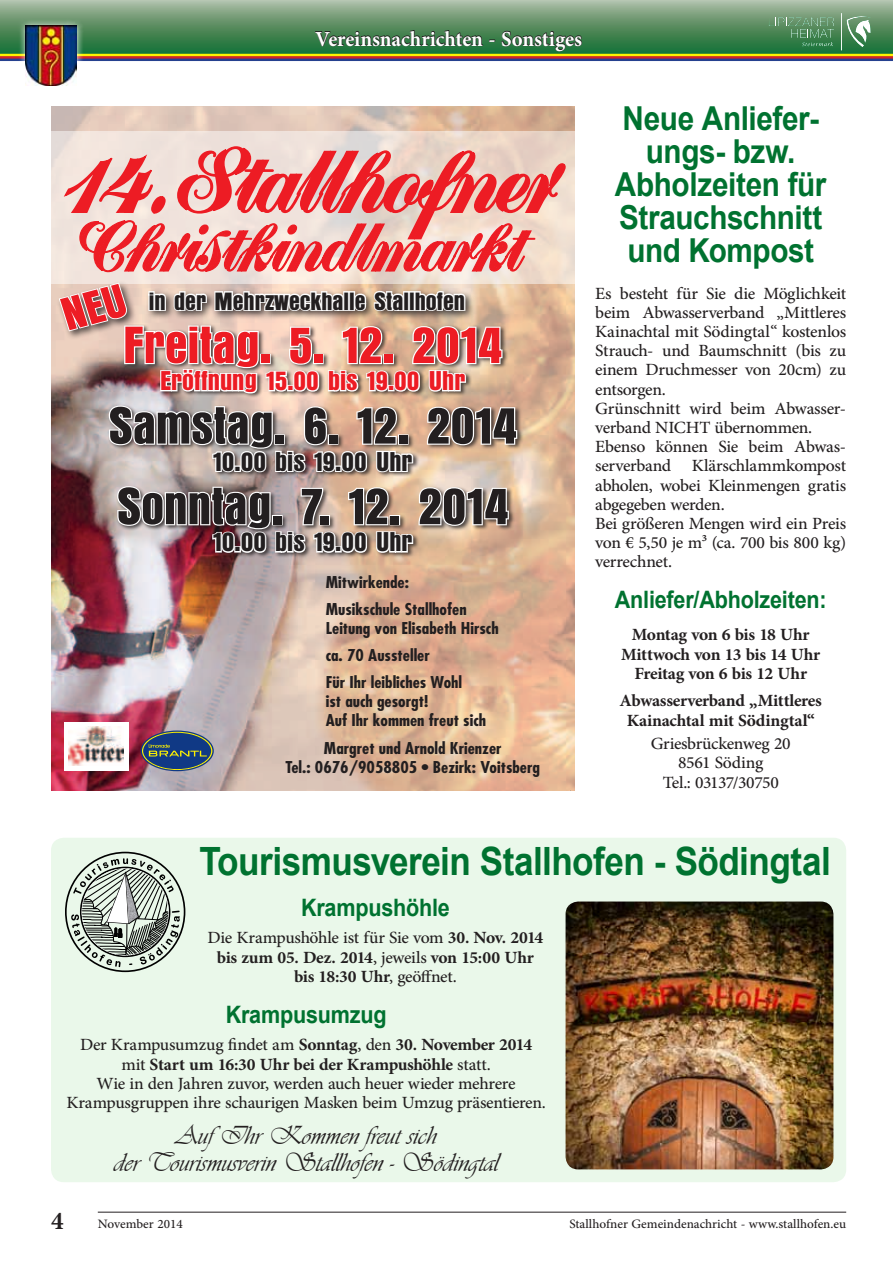
<style>
.page{position:relative;width:893px;height:1263px;background:#fff}
.page>*{position:absolute;margin:0;border:0;box-sizing:border-box;transform-origin:0 0}
.t1{font:98.7px "Greyton Script Plain";letter-spacing:-.005em;color:#ed1c24;scale:1.09 1}
.t2{font:54.45px "Anzeigen Gro T";color:#231f20;scale:1.09 1}
.t3{font:54.45px "Anzeigen Gro T";color:#ed1c24;scale:1.09 1}
.t4{font:700 39px "Arial";letter-spacing:-.015em;color:#007230;scale:.9 1}
.t5{font:700 33px/33px "Arial";letter-spacing:-.015em;color:#007230;text-align:center;scale:.9 1}
.t6{font:700 30px "Adobe Arabic";letter-spacing:-.005em;color:#fff;scale:.95 1}
.t7{font:28.35px "Anzeigen Gro T";color:#231f20;scale:1.09 1}
.t8{font:28.35px "Anzeigen Gro T";color:#ed1c24;scale:1.09 1}
.t9{font:27px/27px "Vivaldii";color:#231f20;text-align:center}
.t10{font:26.1px "Anzeigen Gro D";color:#231f20;scale:1.09 1}
.t11{font:24px/19.2px "Adobe Arabic";letter-spacing:-.015em;color:#231f20;text-align:center}
.t12{font:700 24px/19.2px "Adobe Arabic";letter-spacing:-.01em;color:#231f20;text-align:center}
.t13{font:700 24px "Arial";letter-spacing:-.01em;color:#007230;scale:.9 1}
.t14{font:18px "Adobe Arabic";color:#231f20}
.t15{font:700 condensed 15.9px/27.3px "Futura";color:#231f20;scale:1.09 1}
.s1{font-weight:400}
.s2{font-weight:700}
.s3{font-weight:700;font-size:36px}
</style>
<div class="page">
<svg style="left:0;top:0;width:893px;height:54px;background:#65966d"></svg>
<svg style="left:761px;top:9px;width:119px;height:45px;background:#518d5d"></svg>
<hr style="left:841px;top:13px;width:1px;height:37px;background:#fff">
<svg style="left:846px;top:16px;width:30px;height:31px"></svg>
<svg style="left:769px;top:17px;width:65px;height:29px;background:#569063"></svg>
<hr style="left:0;top:58px;width:893px;height:3px;background:#25408f">
<hr style="left:0;top:54px;width:893px;height:3px;background:#fff200">
<hr style="left:0;top:56px;width:893px;height:3px;background:#d2232a">
<svg style="left:315px;top:30px;width:168px;height:17px;background:#33603d"></svg>
<svg style="left:489px;top:40px;width:6px;height:2px"></svg>
<svg style="left:501px;top:31px;width:81px;height:21px;background:#2c613b"></svg>
<svg style="left:18px;top:18px;width:66px;height:68px"></svg>
<img style="left:26px;top:26px;width:51px;height:60px">
<hr style="left:98px;top:1212px;width:748px;height:1px;background:#231f20">
<img style="left:51px;top:106px;width:523px;height:685px">
<svg style="left:51px;top:132px;width:523px;height:152px;background:#ecded5"></svg>
<div style="left:64px;top:722px;width:64px;height:48px;background:#fff"></div>
<img style="left:69px;top:727px;width:54px;height:38px">
<svg style="left:141px;top:730px;width:73px;height:41px;background:#4e5d78"></svg>
<div style="left:56px;top:281px;width:81px;height:59px;background:#e8cebe"></div>
<svg style="left:51px;top:106px;width:4px;height:3px"></svg>
<div style="left:51px;top:838px;width:795px;height:344px;background:#eaf8ea;border-radius:13px"></div>
<svg style="left:65px;top:852px;width:120px;height:120px"></svg>
<img style="left:566px;top:901px;width:267px;height:268px">
<img style="left:58px;top:143px;width:509px;height:411px">
<p class="t6" style="left:315px;top:18px;width:282px">Vereinsnachrichten - Sonstiges</p>
<h1 class="t1" style="left:64px;top:120px;width:453px">14.Stallhofner</h1>
<p class="t10" style="left:149px;top:287px;width:292px">in der Mehrzweckhalle Stallhofen</p>
<h2 class="t3" style="left:123px;top:316px;width:349px">Freitag. 5. 12. 2014</h2>
<p class="t8" style="left:160px;top:366px;width:281px">Eröffnung 15.00 bis 19.00 Uhr</p>
<h2 class="t2" style="left:108px;top:397px;width:376px">Samstag. 6. 12. 2014</h2>
<p class="t7" style="left:213px;top:446px;width:184px">10.00 bis 19.00 Uhr</p>
<h2 class="t2" style="left:117px;top:477px;width:361px">Sonntag. 7. 12. 2014</h2>
<p class="t7" style="left:213px;top:527px;width:184px">10.00 bis 19.00 Uhr</p>
<p class="t15" style="left:326px;top:568px;width:131px">Mitwirkende:<br>Musikschule Stallhofen</p>
<p class="t15" style="left:326px;top:614px;width:160px">Leitung von Elisabeth Hirsch ca. 70 Aussteller<br>Für Ihr leibliches Wohl</p>
<p class="t15" style="left:326px;top:692px;width:149px;line-height:19px">ist auch gesorgt!<br>Auf Ihr kommen freut sich</p>
<p class="t15" style="left:286px;top:739px;width:235px;line-height:19px;text-align:center">Margret und Arnold Krienzer<br>Tel.: 0676/9058805 • Bezirk: Voitsberg</p>
<h3 class="t5" style="left:615px;top:103px;width:237px">Neue Anliefer&shy;ungs- bzw.<br>Abholzeiten für<br>Strauchschnitt und Kompost</h3>
<p class="t11" style="left:595px;top:281px;width:252px;text-align:left">Es besteht für Sie die Möglichkeit beim Abwasserverband „Mittleres<br>Kainachtal mit Södingtal“ kostenlos<br>Strauch- und Baumschnitt (bis zu einem Druchmesser von 20cm) zu entsorgen.<br>Grünschnitt wird beim Abwasser&shy;verband NICHT übernommen.<br>Ebenso können Sie beim Abwas&shy;serverband Klärschlammkompost abholen, wobei Kleinmengen gratis abgegeben werden.<br>Bei größeren Mengen wird ein Preis von € 5,50 je m³ (ca. 700 bis 800 kg) verrechnet.</p>
<p class="t13" style="left:615px;top:583px;width:237px">Anliefer/Abholzeiten:</p>
<p class="t12" style="left:621px;top:622px;width:201px">Montag von 6 bis 18 Uhr<br>Mittwoch von 13 bis 14 Uhr<br>Freitag von 6 bis 12 Uhr</p>
<p class="t12" style="left:619px;top:689px;width:204px;text-align:left">Abwasserverband „Mittleres<br>Kainachtal mit Södingtal“</p>
<p class="t11" style="left:651px;top:731px;width:141px">Griesbrückenweg 20<br>8561 Söding<br>Tel.: 03137/30750</p>
<h3 class="t4" style="left:199px;top:833px;width:703px">Tourismusverein Stallhofen - Södingtal</h3>
<p class="t13" style="left:301px;top:890px;width:167px">Krampushöhle</p>
<p class="t12" style="left:208px;top:925px;width:337px"><span class="s1">Die Krampushöhle ist für Sie vom</span> 30. Nov. 2014 bis zum 05. Dez. 2014<span class="s1">, jeweils</span> von 15:00 Uhr bis 18:30 Uhr<span class="s1">, geöffnet.</span></p>
<p class="t13" style="left:226px;top:997px;width:180px">Krampusumzug</p>
<p class="t11" style="left:66px;top:1032px;width:481px">Der Krampusumzug findet am <span class="s2">Sonntag</span>, den <span class="s2">30. November 2014 </span>mit <span class="s2">Start um 16:30 Uhr bei der Krampushöhle</span> statt.<br>Wie in den Jahren zuvor, werden auch heuer wieder mehrere Krampusgruppen ihre schaurigen Masken beim Umzug präsentieren.</p>
<p class="t9" style="left:114px;top:1122px;width:386px">AufIhr Kommen freut sich<br>der Tourismusverin Stallhofen - Södingtal</p>
<p class="t14" style="left:51px;top:1211px;width:133px"><span class="s3">4</span> November 2014</p>
<p class="t14" style="left:569px;top:1211px;width:278px">Stallhofner Gemeindenachricht - www.stallhofen.eu</p>
</div>
